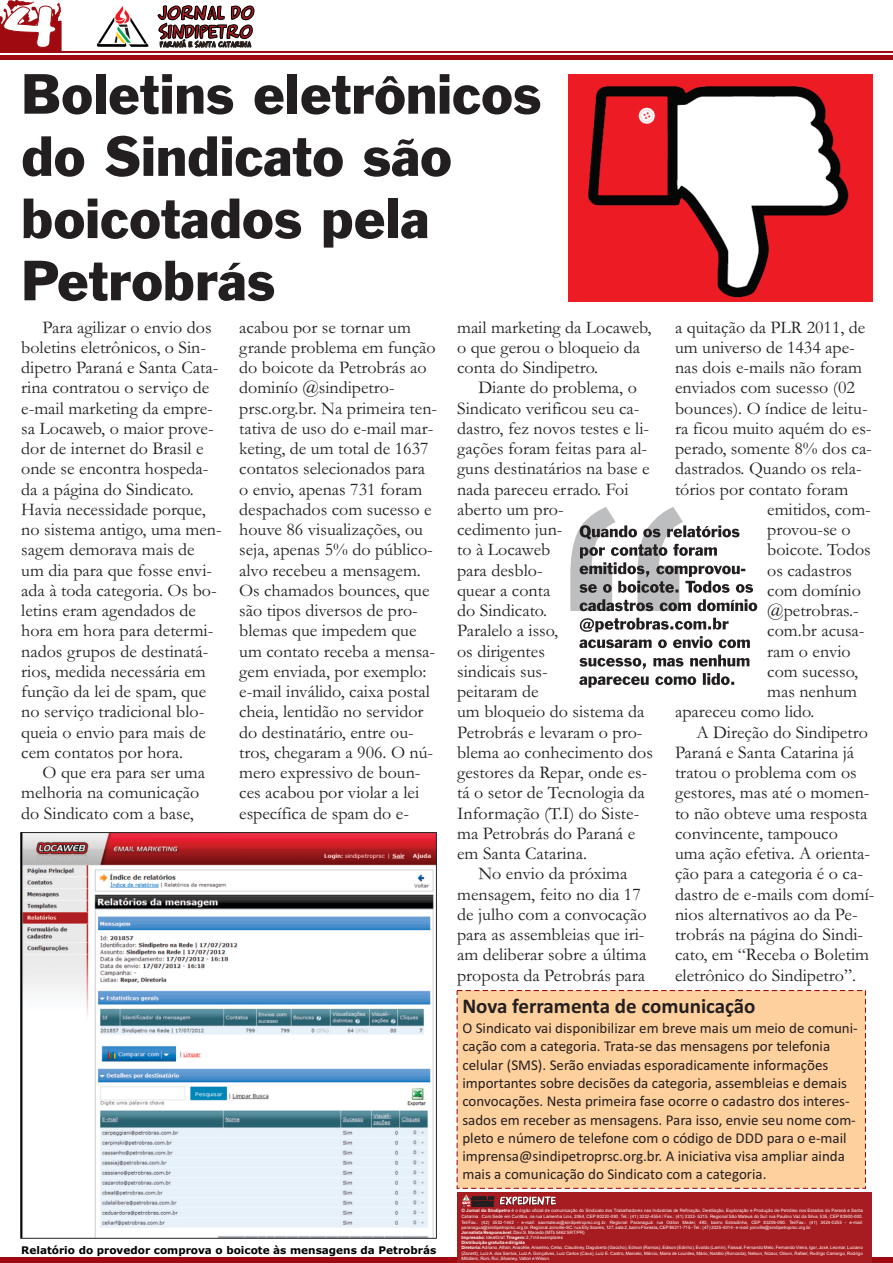
<style>
.page{position:relative;width:893px;height:1263px;background:#fff}
.page>*{position:absolute;margin:0;border:0;box-sizing:border-box;transform-origin:0 0}
.t1{font:51.9px/62.2px "Franklin Gothic BT";color:#231f20}
.t2{font:700 21px "Calibri";color:#231f20}
.t3{font:18px/20.2px "Garamond";color:#231f20}
.t4{font:15px/18.3px "Calibri";color:#231f20}
.t5{font:700 10.5px "Verdana";color:#000}
.t6{font:4.5px/5.2px "Arial";color:#fff}
.s1{font-weight:700}
</style>
<div class="page">
<hr style="left:0;top:51px;width:893px;height:2px;background:#9e0a0f">
<svg style="left:96px;top:6px;width:53px;height:41px"></svg>
<svg style="left:158px;top:5px;width:96px;height:43px"></svg>
<svg style="left:0;top:0;width:62px;height:51px"></svg>
<div style="left:0;top:55px;width:893px;height:5px;background:#9e0a0f"></div>
<div style="left:0;top:1257px;width:893px;height:6px;background:#9e0a0f"></div>
<img style="left:569px;top:74px;width:303px;height:227px">
<img style="left:21px;top:832px;width:415px;height:407px">
<svg style="left:570px;top:507px;width:187px;height:181px"></svg>
<div style="left:456px;top:990px;width:410px;height:199px;background:#fed09e"></div>
<div style="left:457px;top:1193px;width:415px;height:70px;background:#a71c20"></div>
<svg style="left:462px;top:1192px;width:94px;height:15px"></svg>
<h1 class="t1" style="left:21px;top:69px;width:522px">Boletins eletrônicos do Sindicato são boicotados pela<br>Petrobrás</h1>
<p class="t3" style="left:21px;top:319px;width:202px;text-indent:21px">Para agilizar o envio dos boletins eletrônicos, o Sin&shy;dipetro Paraná e Santa Cata&shy;rina contratou o serviço de e-mail marketing da empre&shy;sa Locaweb, o maior prove&shy;dor de internet do Brasil e onde se encontra hospeda&shy;da a página do Sindicato.<br>Havia necessidade porque, no sistema antigo, uma men&shy;sagem demorava mais de um dia para que fosse envi&shy;ada à toda categoria. Os bo&shy;letins eram agendados de hora em hora para determi&shy;nados grupos de destinatá&shy;rios, medida necessária em função da lei de spam, que no serviço tradicional blo&shy;queia o envio para mais de cem contatos por hora.</p>
<p class="t3" style="left:21px;top:764px;width:185px;text-indent:21px">O que era para ser uma melhoria na comunicação do Sindicato com a base,</p>
<p class="t3" style="left:239px;top:319px;width:199px">acabou por se tornar um grande problema em função do boicote da Petrobrás ao dominío @sindipetro&shy;prsc.org.br. Na primeira ten&shy;tativa de uso do e-mail mar&shy;keting, de um total de 1637 contatos selecionados para o envio, apenas 731 foram despachados com sucesso e houve 86 visualizações, ou seja, apenas 5% do público&shy;alvo recebeu a mensagem.<br>Os chamados bounces, que são tipos diversos de pro&shy;blemas que impedem que um contato receba a mensa&shy;gem enviada, por exemplo: e-mail inválido, caixa postal cheia, lentidão no servidor do destinatário, entre ou&shy;tros, chegaram a 906. O nú&shy;mero expressivo de boun&shy;ces acabou por violar a lei específica de spam do e-</p>
<p class="t3" style="left:457px;top:319px;width:196px">mail marketing da Locaweb, o que gerou o bloqueio da conta do Sindipetro.</p>
<p class="t3" style="left:457px;top:380px;width:197px;text-indent:21px">Diante do problema, o<br>Sindicato verificou seu ca&shy;dastro, fez novos testes e li&shy;gações foram feitas para al&shy;guns destinatários na base e nada pareceu errado. Foi aberto um pro-<br>cedimento jun-<br>to à Locaweb<br>para desblo-<br>quear a conta<br>do Sindicato.<br>Paralelo a isso,<br>os dirigentes<br>sindicais sus-<br>peitaram de<br>um bloqueio do sistema da<br>Petrobrás e levaram o pro&shy;blema ao conhecimento dos gestores da Repar, onde es&shy;tá o setor de Tecnologia da<br>Informação (T.I) do Siste&shy;ma Petrobrás do Paraná e em Santa Catarina.</p>
<p class="t3" style="left:457px;top:866px;width:191px;text-align:center">No envio da próxima mensagem, feito no dia 17 de julho com a convocação para as assembleias que iri&shy;am deliberar sobre a última proposta da Petrobrás para</p>
<p class="t3" style="left:675px;top:319px;width:192px">a quitação da PLR 2011, de</p>
<p class="t3" style="left:675px;top:339px;width:181px">um universo de 1434 ape-</p>
<p class="t3" style="left:675px;top:359px;width:188px">nas dois e-mails não foram</p>
<p class="t3" style="left:675px;top:380px;width:181px">enviados com sucesso (02</p>
<p class="t3" style="left:675px;top:400px;width:194px">bounces). O índice de leitu-</p>
<p class="t3" style="left:675px;top:420px;width:198px">ra ficou muito aquém do es-</p>
<p class="t3" style="left:675px;top:440px;width:198px">perado, somente 8% dos ca-</p>
<p class="t3" style="left:675px;top:461px;width:188px">dastrados. Quando os rela-</p>
<p class="t3" style="left:675px;top:481px;width:175px">tórios por contato foram</p>
<p class="t3" style="left:767px;top:501px;width:105px">emitidos, com-</p>
<p class="t3" style="left:767px;top:521px;width:85px">provou-se o</p>
<p class="t3" style="left:767px;top:542px;width:105px">boicote. Todos</p>
<p class="t3" style="left:767px;top:562px;width:86px">os cadastros</p>
<p class="t3" style="left:767px;top:582px;width:95px">com domínio</p>
<p class="t3" style="left:767px;top:602px;width:93px">@petrobras.-</p>
<p class="t3" style="left:767px;top:623px;width:99px">com.br acusa-</p>
<p class="t3" style="left:767px;top:643px;width:85px">ram o envio</p>
<p class="t3" style="left:767px;top:663px;width:92px">com sucesso,</p>
<p class="t3" style="left:767px;top:683px;width:92px">mas nenhum</p>
<p class="t3" style="left:675px;top:704px;width:141px">apareceu como lido.</p>
<p class="t3" style="left:696px;top:724px;width:173px">A Direção do Sindipetro</p>
<p class="t3" style="left:675px;top:744px;width:181px">Paraná e Santa Catarina já</p>
<p class="t3" style="left:675px;top:764px;width:183px">tratou o problema com os</p>
<p class="t3" style="left:675px;top:785px;width:196px">gestores, mas até o momen-</p>
<p class="t3" style="left:675px;top:805px;width:194px">to não obteve uma resposta</p>
<p class="t3" style="left:675px;top:825px;width:164px">convincente, tampouco</p>
<p class="t3" style="left:675px;top:845px;width:196px">uma ação efetiva. A orienta-</p>
<p class="t3" style="left:675px;top:866px;width:189px">ção para a categoria é o ca-</p>
<p class="t3" style="left:675px;top:886px;width:201px">dastro de e-mails com domí-</p>
<p class="t3" style="left:675px;top:906px;width:184px">nios alternativos ao da Pe-</p>
<p class="t3" style="left:675px;top:926px;width:190px">trobrás na página do Sindi-</p>
<p class="t3" style="left:675px;top:947px;width:195px">cato, em “Receba o Boletim</p>
<p class="t3" style="left:675px;top:967px;width:182px">eletrônico do Sindipetro”.</p>
<p class="t5" style="left:21px;top:1246px;width:416px">Relatório do provedor comprova o boicote às mensagens da Petrobrás</p>
<p class="t2" style="left:462px;top:997px;width:295px">Nova ferramenta de comunicação</p>
<p class="t4" style="left:462px;top:1020px;width:397px">O Sindicato vai disponibilizar em breve mais um meio de comuni&shy;cação com a categoria. Trata-se das mensagens por telefonia celular (SMS). Serão enviadas esporadicamente informações importantes sobre decisões da categoria, assembleias e demais convocações. Nesta primeira fase ocorre o cadastro dos interes&shy;sados em receber as mensagens. Para isso, envie seu nome com&shy;pleto e número de telefone com o código de DDD para o e-mail imprensa@sindipetroprsc.org.br. A iniciativa visa ampliar ainda mais a comunicação do Sindicato com a categoria.</p>
<p class="t6" style="left:461px;top:1209px;width:403px"><span class="s1">O Jornal do Sindipetro</span> é o órgão oficial de comunicação do Sindicato dos Trabalhadores nas Indústrias de Refinação, Destilação, Exploração e Produção de Petróleo nos Estados do Paraná e Santa Catarina . Com Sede em Curitiba, na rua Lamenha Lins, 2064, CEP 80220-080. Tel.: (41) 3332-4554 / Fax.: (41) 3332- 5215. Regional São Mateus do Sul: rua Paulino Vaz da Silva, 535, CEP 83900-000.<br>Tel/Fax.: (42) 3532-1442 - e-mail: saomateus@sindipetroprsc.org.br. Regional Paranaguá: rua Odilon Mader, 480, bairro Estradinha, CEP 83206-080. Tel/Fax.: (41) 3424-0255 - e-mail: paranagua@sindipetroprsc.org.br. Regional Joinville-SC: rua Elly Soares, 127, sala 2, bairro Floresta, CEP89211-715 - Tel.: (47) 3025-4014 - e-mail: joinville@sindipetroprsc.org.br.<br><span class="s1">Jornalista Responsável:</span> Davi S. Macedo (MTb 5462 SRT/PR)<br><span class="s1">Impressão:</span> IdealGraf. <span class="s1">Tiragem:</span> 2,7 mil exemplares<br><span class="s1">Distribuição gratuita e dirigida<br>Diretoria:</span>Adriano, Alhan, Anacélie, Anselmo, Celso, Claudiney, Dagoberto (Gaúcho), Edison (Ramos), Edison (Edinho), Evaldo (Lamin), Faissal, Fernando Melo, Fernando Vieira, Igor, José, Leomar, Luciano (Zanetti), Luiz A. dos Santos, Luiz A. Gonçalves, Luiz Carlos (Caus), Luiz E. Castro, Marcelo, Márcio, Maria de Lourdes, Mário, Natálio (Roncada), Nelson, Nizaor, Oilson, Rafael, Rodrigo Camargo, Rodrigo Mitidiero, Roni, Rui, Silvaney, Valton e Wilson.</p>
</div>
